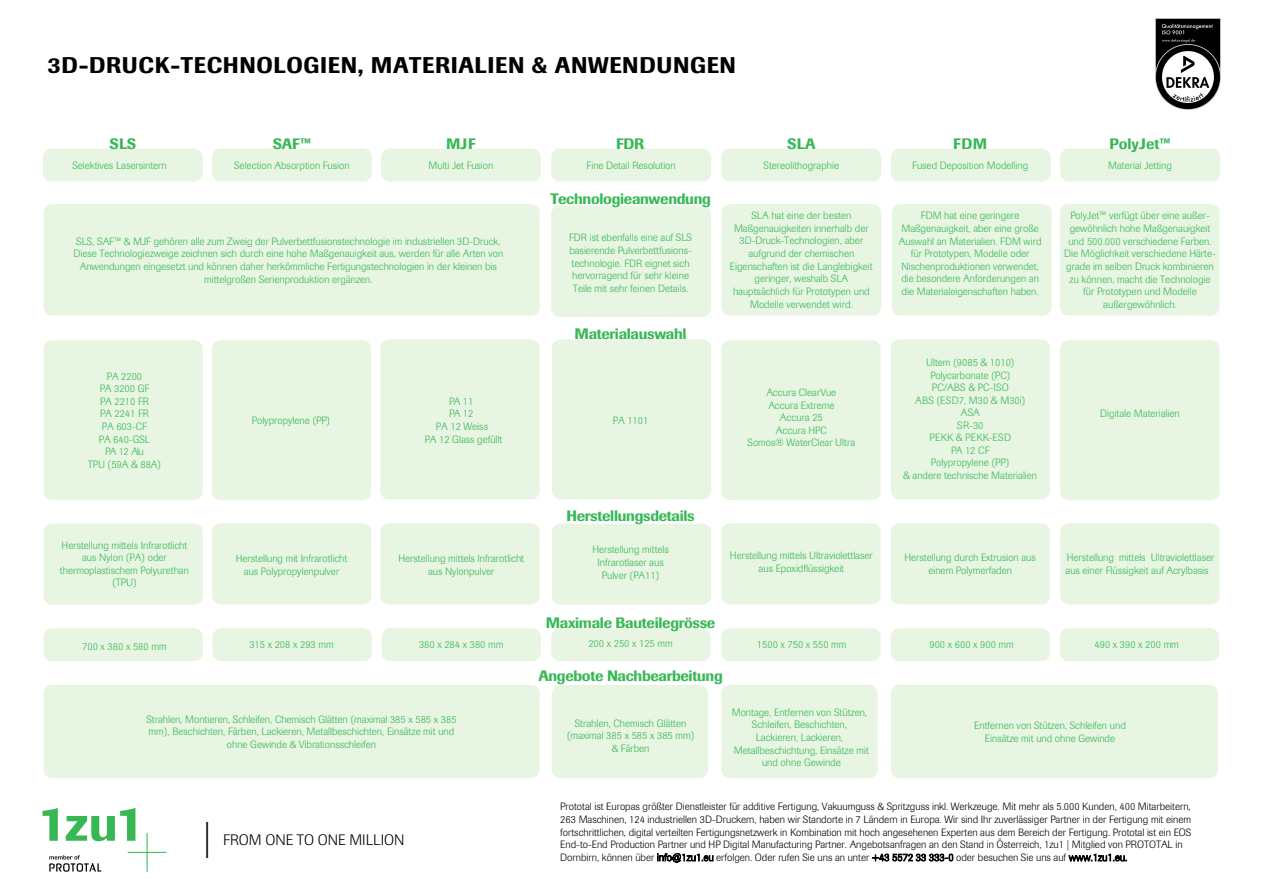
<style>
.page{position:relative;width:1263px;height:893px;background:#fff}
.page>*{position:absolute;margin:0;border:0;box-sizing:border-box;transform-origin:0 0}
.t1{font:300 36px "Imago";color:#000}
.t2{font:500 22.5px "Imago";letter-spacing:.03em;color:#000}
.t3{font:500 15px "Imago";letter-spacing:-.02em;color:#37b855}
.t4{font:300 15px "Imago";color:#000}
.t5{font:500 15px "Imago";color:#37b855}
.t6{font:300 10.5px/12.6px "Imago";color:#37b855;text-align:center}
.t7{font:300 10.5px/12.6px "Imago";color:#000}
.t8{font:300 10.5px "Imago";color:#36b754}
</style>
<div class="page">
<div style="left:43px;top:149px;width:160px;height:33px;background:#e7f5e2;border-radius:9px"></div>
<div style="left:44px;top:204px;width:496px;height:111px;background:#e7f5e2;border-radius:9px"></div>
<div style="left:44px;top:340px;width:159px;height:160px;background:#e7f5e2;border-radius:9px"></div>
<div style="left:44px;top:524px;width:159px;height:81px;background:#e7f5e2;border-radius:9px"></div>
<div style="left:44px;top:628px;width:159px;height:33px;background:#e7f5e2;border-radius:9px"></div>
<div style="left:44px;top:685px;width:496px;height:93px;background:#e7f5e2;border-radius:9px"></div>
<div style="left:891px;top:685px;width:327px;height:93px;background:#e7f5e2;border-radius:9px"></div>
<div style="left:552px;top:685px;width:156px;height:93px;background:#e7f5e2;border-radius:9px"></div>
<div style="left:721px;top:685px;width:157px;height:93px;background:#e7f5e2;border-radius:9px"></div>
<div style="left:212px;top:523px;width:159px;height:81px;background:#e7f5e2;border-radius:9px"></div>
<div style="left:380px;top:523px;width:160px;height:81px;background:#e7f5e2;border-radius:9px"></div>
<div style="left:552px;top:524px;width:159px;height:81px;background:#e7f5e2;border-radius:9px"></div>
<div style="left:721px;top:523px;width:159px;height:81px;background:#e7f5e2;border-radius:9px"></div>
<div style="left:891px;top:523px;width:159px;height:81px;background:#e7f5e2;border-radius:9px"></div>
<div style="left:1060px;top:523px;width:159px;height:81px;background:#e7f5e2;border-radius:9px"></div>
<div style="left:212px;top:340px;width:159px;height:160px;background:#e7f5e2;border-radius:9px"></div>
<div style="left:380px;top:339px;width:160px;height:160px;background:#e7f5e2;border-radius:9px"></div>
<div style="left:552px;top:339px;width:159px;height:160px;background:#e7f5e2;border-radius:9px"></div>
<div style="left:721px;top:340px;width:159px;height:160px;background:#e7f5e2;border-radius:9px"></div>
<div style="left:891px;top:339px;width:159px;height:160px;background:#e7f5e2;border-radius:9px"></div>
<div style="left:1060px;top:340px;width:159px;height:160px;background:#e7f5e2;border-radius:9px"></div>
<div style="left:212px;top:149px;width:160px;height:33px;background:#e7f5e2;border-radius:9px"></div>
<div style="left:381px;top:149px;width:160px;height:33px;background:#e7f5e2;border-radius:9px"></div>
<div style="left:551px;top:149px;width:160px;height:33px;background:#e7f5e2;border-radius:9px"></div>
<div style="left:721px;top:149px;width:160px;height:33px;background:#e7f5e2;border-radius:9px"></div>
<div style="left:891px;top:149px;width:160px;height:33px;background:#e7f5e2;border-radius:9px"></div>
<div style="left:1060px;top:149px;width:160px;height:33px;background:#e7f5e2;border-radius:9px"></div>
<div style="left:551px;top:205px;width:160px;height:112px;background:#e7f5e2;border-radius:9px"></div>
<div style="left:721px;top:204px;width:160px;height:111px;background:#e7f5e2;border-radius:9px"></div>
<div style="left:892px;top:204px;width:159px;height:111px;background:#e7f5e2;border-radius:9px"></div>
<div style="left:1060px;top:204px;width:159px;height:111px;background:#e7f5e2;border-radius:9px"></div>
<div style="left:213px;top:628px;width:159px;height:33px;background:#e7f5e2;border-radius:9px"></div>
<div style="left:382px;top:628px;width:159px;height:33px;background:#e7f5e2;border-radius:9px"></div>
<div style="left:551px;top:628px;width:159px;height:33px;background:#e7f5e2;border-radius:9px"></div>
<div style="left:721px;top:628px;width:159px;height:33px;background:#e7f5e2;border-radius:9px"></div>
<div style="left:891px;top:628px;width:159px;height:33px;background:#e7f5e2;border-radius:9px"></div>
<div style="left:1060px;top:628px;width:159px;height:33px;background:#e7f5e2;border-radius:9px"></div>
<svg style="left:43px;top:808px;width:123px;height:64px"></svg>
<img style="left:1155px;top:18px;width:66px;height:92px">
<h2 class="t2" style="left:48px;top:52px;width:690px">3D-DRUCK-TECHNOLOGIEN, MATERIALIEN &amp; ANWENDUNGEN</h2>
<h3 class="t3" style="left:109px;top:134px;width:28px">SLS</h3>
<h3 class="t3" style="left:273px;top:134px;width:40px">SAF™</h3>
<h3 class="t3" style="left:446px;top:134px;width:31px">MJF</h3>
<p class="t6" style="left:72px;top:159px;width:96px">Selektives Lasersintern</p>
<p class="t6" style="left:234px;top:159px;width:117px">Selection Absorption Fusion</p>
<p class="t6" style="left:428px;top:159px;width:66px">Multi Jet Fusion</p>
<p class="t6" style="left:73px;top:235px;width:431px">SLS, SAF™ &amp; MJF gehören alle zum Zweig der Pulverbettfusionstechnologie im industriellen 3D-Druck.<br>Diese Technologiezweige zeichnen sich durch eine hohe Maßgenauigkeit aus, werden für alle Arten von Anwendungen eingesetzt und können daher herkömmliche Fertigungstechnologien in der kleinen bis mittelgroßen Serienproduktion ergänzen.</p>
<p class="t6" style="left:88px;top:370px;width:75px">PA 2200<br>PA 3200 GF<br>PA 2210 FR<br>PA 2241 FR<br>PA 603-CF<br>PA 640-GSL<br>PA 12 Alu<br>TPU (59A &amp; 88A)</p>
<p class="t6" style="left:252px;top:414px;width:80px">Polypropylene (PP)</p>
<p class="t6" style="left:425px;top:395px;width:79px">PA 11<br>PA 12<br>PA 12 Weiss<br>PA 12 Glass gefüllt</p>
<h3 class="t3" style="left:616px;top:134px;width:30px">FDR</h3>
<p class="t6" style="left:586px;top:159px;width:91px">Fine Detail Resolution</p>
<h3 class="t3" style="left:550px;top:190px;width:162px">Technologieanwendung</h3>
<p class="t6" style="left:569px;top:232px;width:124px">FDR ist ebenfalls eine auf SLS basierende Pulverbettfusions&shy;technologie. FDR eignet sich hervorragend für sehr kleine<br>Teile mit sehr feinen Details.</p>
<h3 class="t3" style="left:575px;top:325px;width:114px">Materialauswahl</h3>
<p class="t6" style="left:613px;top:414px;width:37px">PA 1101</p>
<h3 class="t3" style="left:787px;top:134px;width:30px">SLA</h3>
<p class="t6" style="left:764px;top:159px;width:77px">Stereolithographie</p>
<p class="t6" style="left:730px;top:209px;width:144px">SLA hat eine der besten<br>Maßgenauigkeiten innerhalb der<br>3D-Druck-Technologien, aber aufgrund der chemischen<br>Eigenschaften ist die Langlebigkeit geringer, weshalb SLA hauptsächlich für Prototypen und<br>Modelle verwendet wird.</p>
<p class="t6" style="left:748px;top:386px;width:109px">Accura ClearVue<br>Accura Extreme<br>Accura 25<br>Accura HPC<br>Somos® WaterClear Ultra</p>
<p class="t6" style="left:60px;top:539px;width:131px">Herstellung mittels Infrarotlicht aus Nylon (PA) oder thermoplastischem Polyurethan (TPU)</p>
<p class="t6" style="left:236px;top:552px;width:113px">Herstellung mit Infrarotlicht aus Polypropylenpulver</p>
<p class="t6" style="left:398px;top:552px;width:127px">Herstellung mittels Infrarotlicht aus Nylonpulver</p>
<p class="t6" style="left:82px;top:640px;width:86px">700 x 380 x 580 mm</p>
<p class="t6" style="left:249px;top:638px;width:86px">315 x 208 x 293 mm</p>
<p class="t6" style="left:419px;top:638px;width:86px">380 x 284 x 380 mm</p>
<p class="t6" style="left:146px;top:713px;width:312px">Strahlen, Montieren, Schleifen, Chemisch Glätten (maximal 385 x 585 x 385 mm), Beschichten, Färben, Lackieren, Metallbeschichten, Einsätze mit und ohne Gewinde &amp; Vibrationsschleifen</p>
<h3 class="t3" style="left:566px;top:507px;width:130px">Herstellungsdetails</h3>
<p class="t6" style="left:592px;top:544px;width:78px">Herstellung mittels<br>Infrarotlaser aus<br>Pulver (PA11)</p>
<h3 class="t3" style="left:546px;top:613px;width:171px">Maximale Bauteilegrösse</h3>
<p class="t6" style="left:588px;top:637px;width:86px">200 x 250 x 125 mm</p>
<h3 class="t3" style="left:538px;top:667px;width:186px">Angebote Nachbearbeitung</h3>
<p class="t6" style="left:567px;top:717px;width:129px">Strahlen, Chemisch Glätten (maximal 385 x 585 x 385 mm) &amp; Färben</p>
<p class="t6" style="left:730px;top:550px;width:144px">Herstellung mittels Ultraviolettlaser aus Epoxidflüssigkeit</p>
<p class="t6" style="left:757px;top:638px;width:91px">1500 x 750 x 550 mm</p>
<p class="t6" style="left:732px;top:706px;width:139px">Montage, Entfernen von Stützen,<br>Schleifen, Beschichten,<br>Lackieren, Lackieren,<br>Metallbeschichtung, Einsätze mit und ohne Gewinde</p>
<h3 class="t3" style="left:953px;top:135px;width:35px">FDM</h3>
<p class="t6" style="left:912px;top:159px;width:117px">Fused Deposition Modelling</p>
<p class="t6" style="left:899px;top:210px;width:144px">FDM hat eine geringere<br>Maßgenauigkeit, aber eine große<br>Auswahl an Materialien. FDM wird für Prototypen, Modelle oder<br>Nischenproduktionen verwendet, die besondere Anforderungen an die Materialeigenschaften haben.</p>
<p class="t6" style="left:903px;top:357px;width:136px">Ultem (9085 &amp; 1010)<br>Polycarbonate (PC)<br>PC/ABS &amp; PC-ISO<br>ABS (ESD7, M30 &amp; M30i)<br>ASA<br>SR-30<br>PEKK &amp; PEKK-ESD<br>PA 12 CF<br>Polypropylene (PP)<br>&amp; andere technische Materialien</p>
<h3 class="t5" style="left:1109px;top:135px;width:63px">PolyJet™</h3>
<p class="t6" style="left:1108px;top:159px;width:65px">Material Jetting</p>
<p class="t6" style="left:1064px;top:210px;width:153px">PolyJet™ verfügt über eine außer&shy;gewöhnlich hohe Maßgenauigkeit und 500.000 verschiedene Farben.<br>Die Möglichkeit verschiedene Härte&shy;grade im selben Druck kombinieren zu können, macht die Technologie für Prototypen und Modelle außergewöhnlich.</p>
<p class="t6" style="left:1100px;top:407px;width:81px">Digitale Materialien</p>
<p class="t6" style="left:904px;top:551px;width:133px">Herstellung durch Extrusion aus einem Polymerfaden</p>
<p class="t6" style="left:929px;top:638px;width:86px">900 x 600 x 900 mm</p>
<p class="t6" style="left:1065px;top:551px;width:150px;text-align:left">Herstellung mittels Ultraviolettlaser aus einer Flüssigkeit auf Acrylbasis</p>
<p class="t8" style="left:1094px;top:638px;width:86px">490 x 390 x 200 mm</p>
<p class="t6" style="left:974px;top:720px;width:153px">Entfernen von Stützen, Schleifen und<br>Einsätze mit und ohne Gewinde</p>
<h1 class="t1" style="left:203px;top:816px;width:10px">|</h1>
<h3 class="t4" style="left:223px;top:831px;width:183px">FROM ONE TO ONE MILLION</h3>
<p class="t7" style="left:560px;top:801px;width:633px">Prototal ist Europas größter Dienstleister für additive Fertigung, Vakuumguss &amp; Spritzguss inkl. Werkzeuge. Mit mehr als 5.000 Kunden, 400 Mitarbeitern, 263 Maschinen, 124 industriellen 3D-Druckern, haben wir Standorte in 7 Ländern in Europa. Wir sind Ihr zuverlässiger Partner in der Fertigung mit einem fortschrittlichen, digital verteilten Fertigungsnetzwerk in Kombination mit hoch angesehenen Experten aus dem Bereich der Fertigung. Prototal ist ein EOS End-to-End Production Partner und HP Digital Manufacturing Partner. Angebotsanfragen an den Stand in Österreich, 1zu1 | Mitglied von PROTOTAL in Dornbirn, können über info@1zu1.eu erfolgen. Oder rufen Sie uns an unter +43 5572 33 333-0 oder besuchen Sie uns auf www.1zu1.eu.</p>
</div>
